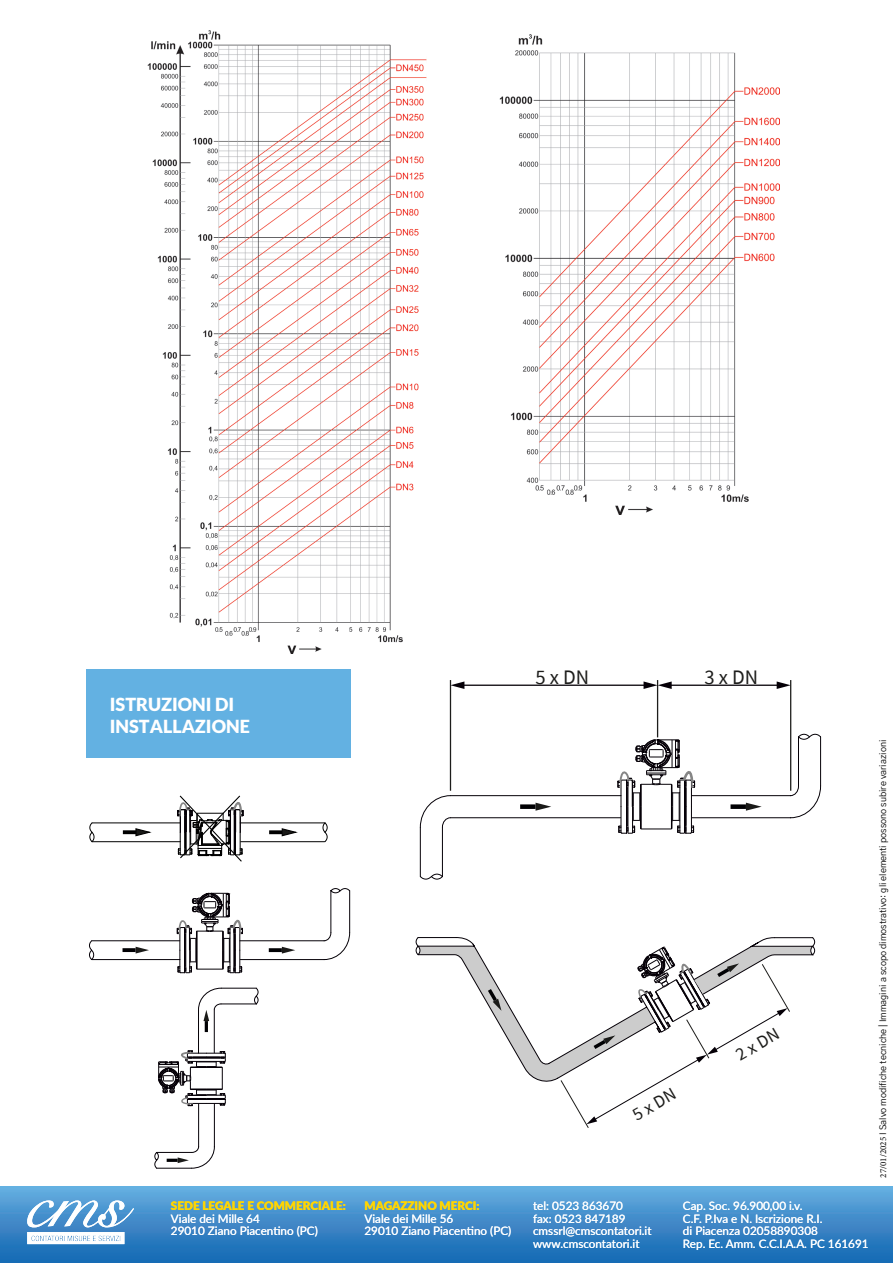
<style>
.page{position:relative;width:893px;height:1263px;background:#fff}
.page>*{position:absolute;margin:0;border:0;box-sizing:border-box;transform-origin:0 0}
.t1{font:20.55px "Source Sans Pro";color:#1d1d1b}
.t2{font:900 18px/21.6px "Lato";color:#fff}
.t3{font:18px "Source Sans Pro";color:#1d1d1b}
.t4{font:11.7px/12.8px "Lato";color:#fff}
.t5{font:900 11.7px "Lato";color:#fed503}
.t6{font:9px "Gothic A1";color:#000}
.s1{font-family:"Minion Pro"}
</style>
<div class="page">
<div style="left:0;top:1187px;width:893px;height:76px;background:linear-gradient(to bottom,#66acdf,#1467b2)"></div>
<svg style="left:27px;top:1200px;width:107px;height:44px"></svg>
<img style="left:500px;top:34px;width:280px;height:480px">
<img style="left:147px;top:31px;width:279px;height:622px">
<hr style="left:92px;top:959px;width:88px;height:1px;background:#050007">
<hr style="left:92px;top:940px;width:88px;height:1px;background:#050007">
<svg style="left:89px;top:940px;width:5px;height:20px"></svg>
<hr style="left:240px;top:959px;width:84px;height:1px;background:#050007">
<hr style="left:240px;top:940px;width:84px;height:1px;background:#050007">
<hr style="left:349px;top:891px;width:1px;height:41px;background:#050007">
<hr style="left:331px;top:891px;width:1px;height:42px;background:#050007">
<svg style="left:330px;top:888px;width:20px;height:5px"></svg>
<svg style="left:323px;top:932px;width:27px;height:28px"></svg>
<svg style="left:136px;top:947px;width:13px;height:7px"></svg>
<svg style="left:122px;top:948px;width:14px;height:4px"></svg>
<hr style="left:214px;top:1010px;width:1px;height:43px;background:#050007">
<hr style="left:198px;top:1010px;width:1px;height:43px;background:#050007">
<svg style="left:158px;top:1050px;width:68px;height:56px"></svg>
<hr style="left:221px;top:988px;width:35px;height:1px;background:#050007">
<hr style="left:221px;top:1004px;width:35px;height:1px;background:#050007">
<svg style="left:254px;top:988px;width:5px;height:17px"></svg>
<hr style="left:214px;top:1104px;width:1px;height:43px;background:#050007">
<hr style="left:198px;top:1104px;width:1px;height:43px;background:#050007">
<hr style="left:157px;top:1168px;width:35px;height:1px;background:#050007">
<hr style="left:157px;top:1152px;width:35px;height:1px;background:#050007">
<svg style="left:154px;top:1152px;width:5px;height:17px"></svg>
<svg style="left:167px;top:1146px;width:48px;height:23px"></svg>
<svg style="left:198px;top:988px;width:24px;height:44px"></svg>
<svg style="left:282px;top:947px;width:13px;height:7px"></svg>
<svg style="left:269px;top:948px;width:13px;height:4px"></svg>
<hr style="left:92px;top:841px;width:88px;height:1px;background:#000">
<hr style="left:92px;top:823px;width:88px;height:1px;background:#000">
<svg style="left:89px;top:822px;width:6px;height:21px"></svg>
<hr style="left:241px;top:841px;width:84px;height:1px;background:#000">
<hr style="left:240px;top:823px;width:85px;height:1px;background:#000">
<svg style="left:135px;top:828px;width:17px;height:9px"></svg>
<svg style="left:123px;top:830px;width:13px;height:4px"></svg>
<svg style="left:281px;top:828px;width:17px;height:9px"></svg>
<svg style="left:269px;top:830px;width:13px;height:4px"></svg>
<svg style="left:176px;top:795px;width:68px;height:179px"></svg>
<svg style="left:322px;top:822px;width:6px;height:20px"></svg>
<div style="left:86px;top:669px;width:264px;height:88px;background:#63b1e2"></div>
<hr style="left:692px;top:817px;width:99px;height:1px;background:#050007">
<hr style="left:691px;top:795px;width:100px;height:1px;background:#050007">
<svg style="left:617px;top:739px;width:78px;height:95px"></svg>
<hr style="left:820px;top:737px;width:1px;height:49px;background:#050007">
<hr style="left:798px;top:737px;width:1px;height:49px;background:#050007">
<svg style="left:798px;top:734px;width:23px;height:6px"></svg>
<svg style="left:790px;top:785px;width:31px;height:33px"></svg>
<svg style="left:535px;top:803px;width:16px;height:8px"></svg>
<div style="left:520px;top:804px;width:15px;height:5px;background:#000003"></div>
<hr style="left:450px;top:795px;width:171px;height:1px;background:#050007">
<hr style="left:450px;top:817px;width:170px;height:1px;background:#050007">
<hr style="left:420px;top:827px;width:1px;height:50px;background:#050007">
<hr style="left:442px;top:827px;width:1px;height:50px;background:#050007">
<svg style="left:419px;top:873px;width:24px;height:7px"></svg>
<svg style="left:420px;top:795px;width:31px;height:33px"></svg>
<hr style="left:657px;top:680px;width:1px;height:57px;background:#1d1d1b">
<hr style="left:450px;top:680px;width:1px;height:111px;background:#1d1d1b">
<hr style="left:462px;top:685px;width:184px;height:1px;background:#050007">
<svg style="left:451px;top:681px;width:13px;height:8px"></svg>
<hr style="left:669px;top:685px;width:110px;height:1px;background:#050007">
<svg style="left:777px;top:681px;width:13px;height:8px"></svg>
<svg style="left:643px;top:681px;width:29px;height:8px"></svg>
<hr style="left:790px;top:680px;width:1px;height:111px;background:#1d1d1b">
<svg style="left:746px;top:803px;width:16px;height:8px"></svg>
<div style="left:730px;top:804px;width:16px;height:5px;background:#000003"></div>
<svg style="left:416px;top:937px;width:399px;height:191px"></svg>
<h1 class="t1" style="left:535px;top:669px;width:55px">5 x DN</h1>
<h1 class="t1" style="left:704px;top:669px;width:55px">3 x DN</h1>
<h2 class="t2" style="left:110px;top:693px;width:142px">ISTRUZIONI DI<br>INSTALLAZIONE</h2>
<h2 class="t3" style="left:630px;top:1110px;width:48px;rotate:-30deg">5 x DN</h2>
<h2 class="t3" style="left:734px;top:1050px;width:48px;rotate:-30deg">2 x DN</h2>
<p class="t6" style="left:879px;top:1178px;width:439px;rotate:-90deg"><span class="s1">27/01/2025</span> I Salvo modifiche tecniche | Immagini a scopo dimostrativo: gli elementi possono subire variazioni</p>
<p class="t5" style="left:171px;top:1197px;width:177px">SEDE LEGALE E COMMERCIALE:</p>
<p class="t4" style="left:171px;top:1212px;width:59px">Viale dei M</p>
<p class="t4" style="left:171px;top:1212px;width:148px">Viale dei Mille 64<br>29010 Ziano Piacentino (PC)</p>
<p class="t4" style="left:273px;top:1224px;width:46px">tino (PC)</p>
<p class="t5" style="left:364px;top:1197px;width:116px">MAGAZZINO MERCI:</p>
<p class="t4" style="left:364px;top:1212px;width:59px">Viale dei M</p>
<p class="t4" style="left:364px;top:1212px;width:148px">Viale dei Mille 56<br>29010 Ziano Piacentino (PC)</p>
<p class="t4" style="left:467px;top:1224px;width:46px">tino (PC)</p>
<p class="t4" style="left:533px;top:1199px;width:94px">tel: 0523 863670 fax: 0523 847189 cmssrl@c</p>
<p class="t4" style="left:533px;top:1224px;width:120px">cmssrl@cmscontatori.it www.cmscontatori.it</p>
<p class="t4" style="left:683px;top:1199px;width:141px">Cap. Soc. 96.900,00 i.v.<br>C.F. P.Iva e N. Iscrizione R.I.</p>
<p class="t4" style="left:683px;top:1212px;width:187px;text-indent:39px">a e N. I<br>di Piacenza 02058890308<br>Rep. Ec. Amm. C.C.I.A.A. PC 161691</p>
</div>
